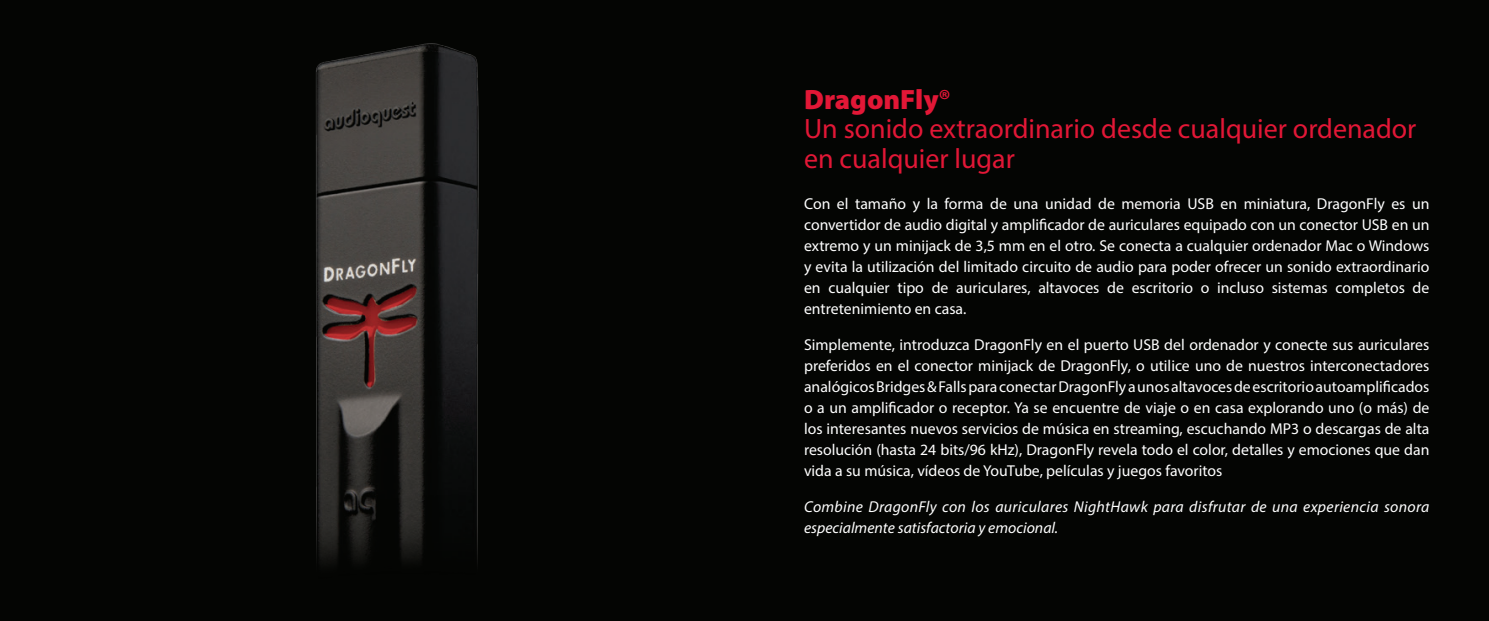
<style>
.page{position:relative;width:1489px;height:621px;background:#fff}
.page>*{position:absolute;margin:0;border:0;box-sizing:border-box;transform-origin:0 0}
.Heading{font:28px/29.8px "Myriad Pro";color:#e21736}
.mainText{font:15.75px/21px "Myriad Pro";color:#fff;text-align:justify}
.mainText-2{font:italic 15.75px/21px "Myriad Pro";letter-spacing:.02em;color:#fff}
.s1{font-weight:900}
.s2{font-weight:600}
</style>
<div class="page">
<div style="left:0;top:0;width:744px;height:620px;background:#040503"></div>
<div style="left:744px;top:0;width:744px;height:620px;background:#040503"></div>
<img style="left:316px;top:43px;width:163px;height:520px">
<p class="Heading" style="left:804px;top:84px;width:614px"><span class="s1">DragonFly</span><span class="s2">®<br></span>Un sonido extraordinario desde cualquier ordenador en cualquier lugar</p>
<p class="mainText" style="left:804px;top:193px;width:627px">Con el tamaño y la forma de una unidad de memoria USB en miniatura, DragonFly es un convertidor de audio digital y amplificador de auriculares equipado con un conector USB en un extremo y un minijack de 3,5 mm en el otro. Se conecta a cualquier ordenador Mac o Windows y evita la utilización del limitado circuito de audio para poder ofrecer un sonido extraordinario en cualquier tipo de auriculares, altavoces de escritorio o incluso sistemas completos de entretenimiento en casa.</p>
<p class="mainText" style="left:804px;top:334px;width:627px">Simplemente, introduzca DragonFly en el puerto USB del ordenador y conecte sus auriculares preferidos en el conector minijack de DragonFly, o utilice uno de nuestros interconectadores analógicos Bridges &amp; Falls para conectar DragonFly a unos altavoces de escritorio autoamplificados o a un amplificador o receptor. Ya se encuentre de viaje o en casa explorando uno (o más) de los interesantes nuevos servicios de música en streaming, escuchando MP3 o descargas de alta resolución (hasta 24 bits/96 kHz), DragonFly revela todo el color, detalles y emociones que dan vida a su música, vídeos de YouTube, películas y juegos favoritos</p>
<p class="mainText-2" style="left:804px;top:496px;width:626px">Combine DragonFly con los auriculares NightHawk para disfrutar de una experiencia sonora especialmente satisfactoria y emocional.</p>
</div>
